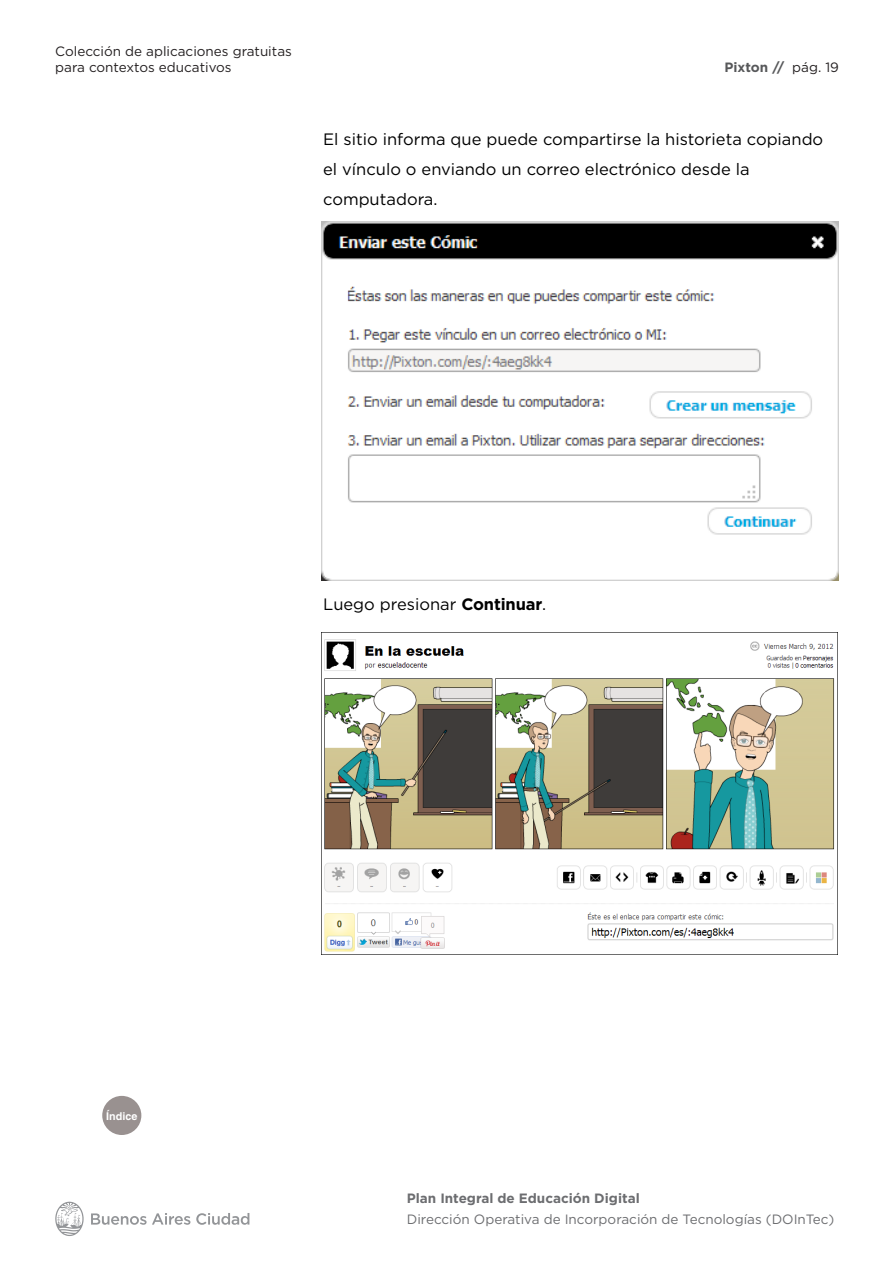
<style>
.page{position:relative;width:893px;height:1263px;background:#fff}
.page>*{position:absolute;margin:0;border:0;box-sizing:border-box;transform-origin:0 0}
.texto_corrido{font:16.5px/30px "Gotham";color:#000}
.t1{font:13.5px/16.2px "Gotham";color:#231f20}
.t2{font:13.5px "Gotham";color:#6c6d70}
.t3{font:700 13.5px "Gotham";color:#6c6d70}
.t4{font:700 13.5px "Gotham";color:#57585a}
.t5{font:700 10.8px "Helvetica LT Std";color:#fff}
.s1{font-weight:400;color:#231f20}
.s2{font-weight:700}
</style>
<div class="page">
<svg style="left:91px;top:1213px;width:99px;height:12px"></svg>
<svg style="left:196px;top:1213px;width:53px;height:12px"></svg>
<svg style="left:55px;top:1202px;width:29px;height:34px"></svg>
<div style="left:102px;top:1096px;width:39px;height:39px;background:#999190;border-radius:50%"></div>
<img style="left:322px;top:222px;width:516px;height:358px">
<img style="left:322px;top:632px;width:516px;height:323px">
<p class="t1" style="left:55px;top:43px;width:238px">Colección de aplicaciones gratuitas para contextos educativos</p>
<p class="t4" style="left:724px;top:58px;width:116px">Pixton // <span class="s1">pág. 19</span></p>
<p class="texto_corrido" style="left:323px;top:124px;width:502px">El sitio informa que puede compartirse la historieta copiando el vínculo o enviando un correo electrónico desde la computadora.</p>
<p class="texto_corrido" style="left:323px;top:589px;width:225px">Luego presionar <span class="s2">Continuar</span>.</p>
<p class="t5" style="left:106px;top:1110px;width:33px">Índice</p>
<p class="t3" style="left:407px;top:1189px;width:234px">Plan Integral de Educación Digital</p>
<p class="t2" style="left:407px;top:1210px;width:429px">Dirección Operativa de Incorporación de Tecnologías (DOInTec)</p>
</div>
